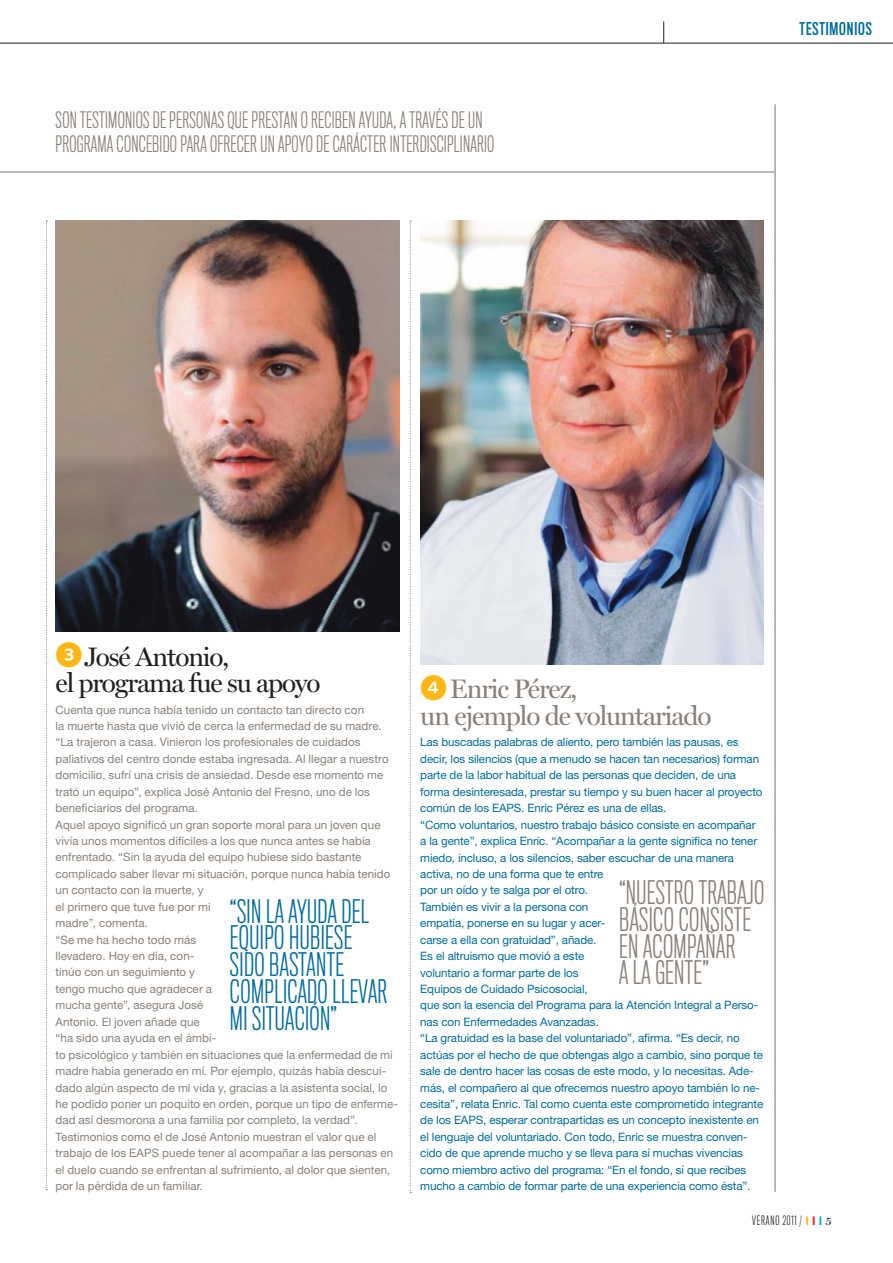
<style>
.page{position:relative;width:893px;height:1263px;background:#fff}
.page>*{position:absolute;margin:0;border:0;box-sizing:border-box;transform-origin:0 0}
.t1{font:300 29.85px/26.8px "Titling Gothic FB Comp";letter-spacing:.015em;color:#006da2}
.t2{font:300 29.85px/26.8px "Titling Gothic FB Comp";letter-spacing:.015em;color:#898079}
.t3{font:26.85px/26.8px "Miller Display";letter-spacing:-.04em;color:#898079}
.t4{font:26.85px/26.8px "Miller Display";letter-spacing:-.04em;color:#231f20}
.t5{font:300 20.85px/23.9px "Titling Gothic FB Comp";letter-spacing:.015em;color:#898079}
.t6{font:16.2px "Titling Gothic FB Comp Standard";letter-spacing:.055em;color:#006da2}
.t7{font:300 12px "Titling Gothic FB Comp";letter-spacing:.075em;color:#231f20}
.t8{font:11.55px/16.5px "Helvetica Neue";letter-spacing:-.01em;color:#006da2}
.t9{font:11.55px/16.5px "Helvetica Neue";letter-spacing:.005em;color:#898079}
.s1{font-family:"Whitney Index Black Round Bd";color:#fdb715}
.s2{font-family:"Helvetica Neue";font-weight:700;color:#fdb715}
.s3{font-family:"Helvetica Neue";font-weight:700;color:#e92826}
.s4{font-family:"Helvetica Neue";font-weight:700;color:#00b3e0}
.s5{font-family:"Miller Display";font-weight:400}
</style>
<div class="page">
<svg style="left:410px;top:221px;width:1px;height:972px"></svg>
<hr style="left:774px;top:104px;width:1px;height:1088px;background:#898079">
<hr style="left:0;top:43px;width:893px;height:1px;background:#231f20">
<svg style="left:663px;top:21px;width:1px;height:22px"></svg>
<img style="left:420px;top:221px;width:344px;height:443px">
<img style="left:55px;top:221px;width:344px;height:410px">
<svg style="left:46px;top:221px;width:1px;height:969px"></svg>
<hr style="left:0;top:171px;width:774px;height:2px;background:#898079">
<h3 class="t5" style="left:56px;top:110px;width:440px">SON TESTIMONIOS DE PERSONAS QUE PRESTAN O RECIBEN AYUDA, A TRAVÉS DE UN<br>PROGRAMA CONCEBIDO PARA OFRECER UN APOYO DE CARÁCTER INTERDISCIPLINARIO</h3>
<h3 class="t6" style="left:799px;top:22px;width:74px">TESTIMONIOS</h3>
<h2 class="t4" style="left:55px;top:646px;width:267px"><span class="s1">3</span>José Antonio,<br>el programa fue su apoyo</h2>
<p class="t9" style="left:55px;top:702px;width:344px">Cuenta que nunca había tenido un contacto tan directo con<br>la muerte hasta que vivió de cerca la enfermedad de su madre. “La trajeron a casa. Vinieron los profesionales de cuidados paliativos del centro donde estaba ingresada. Al llegar a nuestro domicilio, sufrí una crisis de ansiedad. Desde ese momento me trató un equipo”, explica José Antonio del Fresno, uno de los beneficiarios del programa.<br>Aquel apoyo significó un gran soporte moral para un joven que vivía unos momentos difíciles a los que nunca antes se había enfrentado. “Sin la ayuda del equipo hubiese sido bastante complicado saber llevar mi situación, porque nunca había tenido un contacto con la muerte, y<br>el primero que tuve fue por mi<br>madre”, comenta.<br>“Se me ha hecho todo más<br>llevadero. Hoy en día, con-<br>tinúo con un seguimiento y<br>tengo mucho que agradecer a<br>mucha gente”, asegura José<br>Antonio. El joven añade que<br>“ha sido una ayuda en el ámbi-<br>to psicológico y también en situaciones que la enfermedad de mi madre había generado en mí. Por ejemplo, quizás había descui&shy;dado algún aspecto de mi vida y, gracias a la asistenta social, lo he podido poner un poquito en orden, porque un tipo de enferme&shy;dad así desmorona a una familia por completo, la verdad”.<br>Testimonios como el de José Antonio muestran el valor que el trabajo de los EAPS puede tener al acompañar a las personas en el duelo cuando se enfrentan al sufrimiento, al dolor que sienten, por la pérdida de un familiar.</p>
<h1 class="t1" style="left:230px;top:899px;width:159px">“SIN LA AYUDA DEL<br>EQUIPO HUBIESE<br>SIDO BASTANTE<br>COMPLICADO LLEVAR<br>MI SITUACIÓN”</h1>
<h2 class="t3" style="left:420px;top:678px;width:293px"><span class="s1">4</span>Enric Pérez,<br>un ejemplo de voluntariado</h2>
<p class="t8" style="left:420px;top:735px;width:344px">Las buscadas palabras de aliento, pero también las pausas, es decir, los silencios (que a menudo se hacen tan necesarios) forman parte de la labor habitual de las personas que deciden, de una forma desinteresada, prestar su tiempo y su buen hacer al proyecto común de los EAPS. Enric Pérez es una de ellas.<br>“Como voluntarios, nuestro trabajo básico consiste en acompañar a la gente”, explica Enric. “Acompañar a la gente significa no tener miedo, incluso, a los silencios, saber escuchar de una manera activa, no de una forma que te entre<br>por un oído y te salga por el otro.<br>También es vivir a la persona con<br>empatía, ponerse en su lugar y acer-<br>carse a ella con gratuidad”, añade.<br>Es el altruismo que movió a este<br>voluntario a formar parte de los<br>Equipos de Cuidado Psicosocial,<br>que son la esencia del Programa para la Atención Integral a Perso&shy;nas con Enfermedades Avanzadas.<br>“La gratuidad es la base del voluntariado”, afirma. “Es decir, no actúas por el hecho de que obtengas algo a cambio, sino porque te sale de dentro hacer las cosas de este modo, y lo necesitas. Ade&shy;más, el compañero al que ofrecemos nuestro apoyo también lo ne&shy;cesita”, relata Enric. Tal como cuenta este comprometido integrante de los EAPS, esperar contrapartidas es un concepto inexistente en el lenguaje del voluntariado. Con todo, Enric se muestra conven&shy;cido de que aprende mucho y se lleva para sí muchas vivencias como miembro activo del programa: “En el fondo, sí que recibes mucho a cambio de formar parte de una experiencia como ésta”.</p>
<h1 class="t2" style="left:619px;top:880px;width:147px">“NUESTRO TRABAJO<br>BÁSICO CONSISTE<br>EN ACOMPAÑAR<br>A LA GENTE”</h1>
<p class="t7" style="left:752px;top:1215px;width:81px">VERANO 2011 / <span class="s2">I</span> <span class="s3">I</span> <span class="s4">I</span> <span class="s5">5</span></p>
</div>
